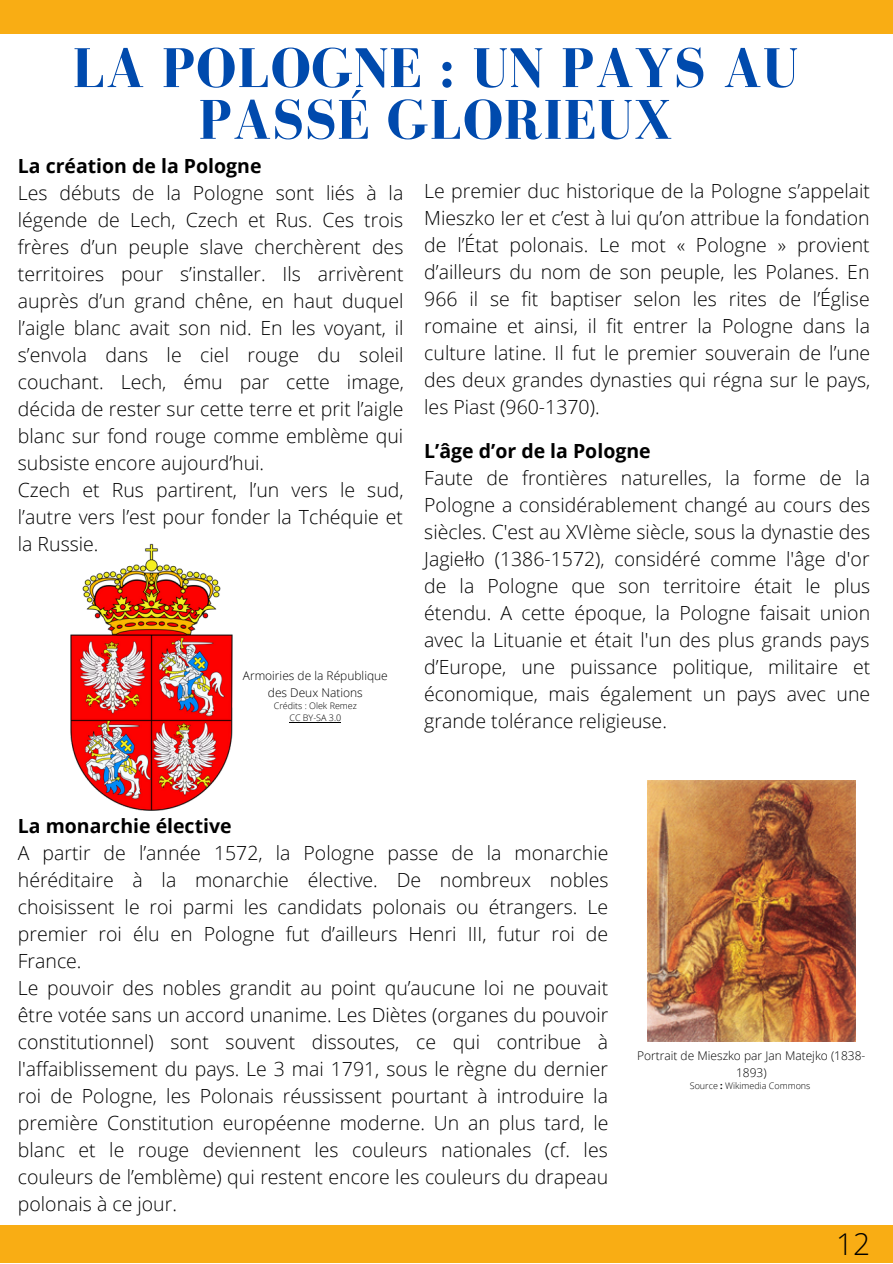
<style>
.page{position:relative;width:893px;height:1264px;background:#fff}
.page>*{position:absolute;margin:0;border:0;box-sizing:border-box;transform-origin:0 0}
.t1{font:700 57.45px/51.8px "Bodoni FLF";letter-spacing:.01em;color:#004aad;text-align:center}
.t2{font:300 30px "Open Sans";color:#000}
.t3{font:300 19.5px/27px "Open Sans";color:#000}
.t4{font:700 19.5px "Open Sans";color:#000}
.t5{font:300 12px/16.5px "Open Sans";color:#000;text-align:center}
.t6{font:300 9px/12px "Open Sans";color:#000;text-align:center}
.s1{font-weight:700}
</style>
<div class="page">
<div style="left:0;top:1225px;width:892px;height:37px;background:#f9ad14"></div>
<div style="left:0;top:0;width:892px;height:33px;background:#f9ad14"></div>
<img style="left:647px;top:780px;width:208px;height:261px">
<img style="left:71px;top:543px;width:162px;height:267px">
<hr style="left:289px;top:722px;width:52px;height:1px;background:#000">
<h1 class="t1" style="left:72px;top:42px;width:727px">LA POLOGNE : UN PAYS AU<br>PASSÉ GLORIEUX</h1>
<p class="t4" style="left:18px;top:152px;width:245px">La création de la Pologne</p>
<p class="t3" style="left:18px;top:179px;width:387px">Les débuts de la Pologne sont liés à la légende de Lech, Czech et Rus. Ces trois frères d’un peuple slave cherchèrent des territoires pour s’installer. Ils arrivèrent auprès d’un grand chêne, en haut duquel l’aigle blanc avait son nid. En les voyant, il s’envola dans le ciel rouge du soleil couchant. Lech, ému par cette image, décida de rester sur cette terre et prit l’aigle blanc sur fond rouge comme emblème qui subsiste encore aujourd’hui.<br>Czech et Rus partirent, l’un vers le sud, l’autre vers l’est pour fonder la Tchéquie et la Russie.</p>
<p class="t5" style="left:243px;top:667px;width:146px">Armoiries de la République des Deux Nations</p>
<p class="t6" style="left:274px;top:699px;width:85px">Crédits : Olek Remez<br>CC BY-SA 3.0</p>
<p class="t3" style="left:424px;top:177px;width:447px;text-align:justify">Le premier duc historique de la Pologne s’appelait Mieszko Ier et c’est à lui qu’on attribue la fondation de l’État polonais. Le mot « Pologne » provient d’ailleurs du nom de son peuple, les Polanes. En 966 il se fit baptiser selon les rites de l’Église romaine et ainsi, il fit entrer la Pologne dans la culture latine. Il fut le premier souverain de l’une des deux grandes dynasties qui régna sur le pays, les Piast (960-1370).</p>
<p class="t4" style="left:424px;top:437px;width:228px">L’âge d’or de la Pologne</p>
<p class="t3" style="left:424px;top:463px;width:447px;text-align:justify">Faute de frontières naturelles, la forme de la Pologne a considérablement changé au cours des siècles. C'est au XVIème siècle, sous la dynastie des Jagiełło (1386-1572), considéré comme l'âge d'or de la Pologne que son territoire était le plus étendu. A cette époque, la Pologne faisait union avec la Lituanie et était l'un des plus grands pays d’Europe, une puissance politique, militaire et économique, mais également un pays avec une grande tolérance religieuse.</p>
<p class="t4" style="left:18px;top:812px;width:215px">La monarchie élective</p>
<p class="t3" style="left:18px;top:839px;width:592px">A partir de l’année 1572, la Pologne passe de la monarchie héréditaire à la monarchie élective. De nombreux nobles choisissent le roi parmi les candidats polonais ou étrangers. Le premier roi élu en Pologne fut d’ailleurs Henri III, futur roi de France.<br>Le pouvoir des nobles grandit au point qu’aucune loi ne pouvait être votée sans un accord unanime. Les Diètes (organes du pouvoir constitutionnel) sont souvent dissoutes, ce qui contribue à l'affaiblissement du pays. Le 3 mai 1791, sous le règne du dernier roi de Pologne, les Polonais réussissent pourtant à introduire la première Constitution européenne moderne. Un an plus tard, le blanc et le rouge deviennent les couleurs nationales (cf. les couleurs de l’emblème) qui restent encore les couleurs du drapeau polonais à ce jour.</p>
<p class="t5" style="left:637px;top:1047px;width:230px">Portrait de Mieszko par Jan Matejko (1838-<br>1893)</p>
<p class="t6" style="left:689px;top:1079px;width:122px">Source <span class="s1">:</span> Wikimedia Commons</p>
<h2 class="t2" style="left:836px;top:1222px;width:36px">12</h2>
</div>
